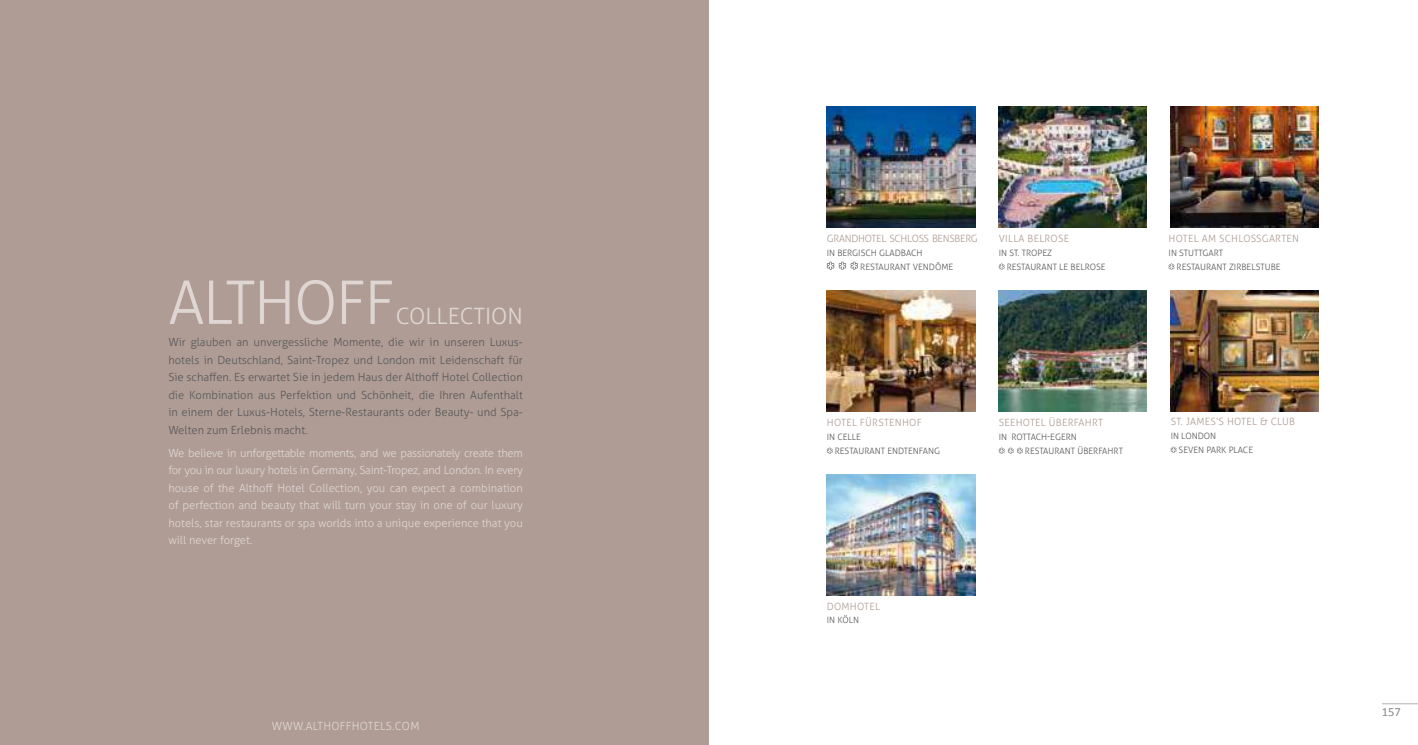
<style>
.page{position:relative;width:1418px;height:745px;background:#fff}
.page>*{position:absolute;margin:0;border:0;box-sizing:border-box;transform-origin:0 0}
.t1{font:300 60px "Aller";color:#dfd6d3}
.t2{font:300 22.5px "Aller";color:#dfd6d3}
.t3{font:12.5px "Calibri";color:#87888a}
.t4{font:300 11.25px/17.5px "Aller";color:#dfd6d3;text-align:justify}
.t5{font:300 11.25px/17.5px "Aller";color:#58585a;text-align:justify}
.t6{font:300 10px "Aller";letter-spacing:.025em;color:#af9d95}
.t7{font:300 8.75px/13.8px "Aller";color:#58585a}
</style>
<div class="page">
<hr style="left:1381px;top:703px;width:36px;height:1px;background:#b1b3b4">
<div style="left:0;top:0;width:709px;height:744px;background:#af9d95"></div>
<img style="left:826px;top:106px;width:149px;height:121px">
<img style="left:998px;top:106px;width:148px;height:121px">
<img style="left:1170px;top:106px;width:148px;height:121px">
<img style="left:826px;top:290px;width:149px;height:121px">
<img style="left:998px;top:290px;width:148px;height:121px">
<img style="left:1170px;top:290px;width:148px;height:121px">
<img style="left:826px;top:474px;width:149px;height:121px">
<svg style="left:1170px;top:446px;width:6px;height:6px"></svg>
<svg style="left:998px;top:447px;width:24px;height:6px"></svg>
<svg style="left:826px;top:447px;width:6px;height:6px"></svg>
<svg style="left:1168px;top:263px;width:6px;height:6px"></svg>
<svg style="left:998px;top:263px;width:6px;height:6px"></svg>
<svg style="left:826px;top:261px;width:32px;height:8px"></svg>
<h1 class="t1" style="left:168px;top:266px;width:194px">Althoff</h1>
<h2 class="t2" style="left:396px;top:302px;width:129px">CO LLECTION</h2>
<p class="t5" style="left:168px;top:333px;width:356px">Wir glauben an unvergessliche Momente, die wir in unseren Luxus&shy;hotels in Deutschland, Saint-Tropez und London mit Leidenschaft für Sie schaffen. Es erwartet Sie in jedem Haus der Althoff Hotel Collection die Kombination aus Perfektion und Schönheit, die Ihren Aufenthalt in einem der Luxus-Hotels, Sterne-Restaurants oder Beauty- und Spa-Welten zum Erlebnis macht.</p>
<p class="t4" style="left:168px;top:443px;width:356px">We believe in unforgettable moments, and we passionately create them for you in our luxury hotels in Germany, Saint-Tropez, and London. In every house of the Althoff Hotel Collection, you can expect a combination of perfection and beauty that will turn your stay in one of our luxury hotels, star restaurants or spa worlds into a unique experience that you will never forget.</p>
<p class="t4" style="left:272px;top:716px;width:42px">www.alth</p>
<p class="t4" style="left:331px;top:716px;width:16px">offh</p>
<p class="t4" style="left:360px;top:716px;width:15px">otels</p>
<p class="t4" style="left:392px;top:716px;width:27px">.com</p>
<p class="t6" style="left:826px;top:232px;width:8px">Grandh</p>
<p class="t6" style="left:865px;top:232px;width:13px">otel</p>
<p class="t6" style="left:889px;top:232px;width:49px">Schloss Bens</p>
<p class="t6" style="left:954px;top:232px;width:25px">berg</p>
<p class="t7" style="left:826px;top:246px;width:59px">in bergisch Glad</p>
<p class="t7" style="left:900px;top:246px;width:21px">bach</p>
<p class="t7" style="left:860px;top:260px;width:12px">Restaurant</p>
<p class="t7" style="left:912px;top:260px;width:7px">Vend</p>
<p class="t7" style="left:935px;top:260px;width:13px">ôme</p>
<p class="t6" style="left:998px;top:232px;width:7px">Villa</p>
<p class="t6" style="left:1027px;top:232px;width:7px">Belr</p>
<p class="t6" style="left:1050px;top:232px;width:14px">ose</p>
<p class="t7" style="left:1006px;top:246px;width:47px;text-indent:-8px">in St. Tropez restaurant</p>
<p class="t7" style="left:1059px;top:260px;width:17px">Le Belr</p>
<p class="t7" style="left:1089px;top:260px;width:12px">ose</p>
<p class="t6" style="left:1168px;top:232px;width:21px">Hotel</p>
<p class="t6" style="left:1201px;top:232px;width:75px">Am Schlossgarten</p>
<p class="t7" style="left:1168px;top:246px;width:21px">in Stutt</p>
<p class="t7" style="left:1202px;top:246px;width:12px">gart</p>
<p class="t7" style="left:1176px;top:260px;width:6px">restaurant</p>
<p class="t7" style="left:1229px;top:260px;width:23px">Zirbelstu</p>
<p class="t7" style="left:1270px;top:260px;width:10px">be</p>
<p class="t6" style="left:826px;top:416px;width:21px">Hotel</p>
<p class="t6" style="left:860px;top:416px;width:13px">Fürstenh</p>
<p class="t6" style="left:909px;top:416px;width:12px">of</p>
<p class="t7" style="left:826px;top:430px;width:17px;text-align:right">in Celle restaurant</p>
<p class="t7" style="left:887px;top:443px;width:11px">Endtenfan</p>
<p class="t7" style="left:934px;top:443px;width:8px">g</p>
<p class="t6" style="left:998px;top:416px;width:13px">Seeh</p>
<p class="t6" style="left:1022px;top:416px;width:14px">otel</p>
<p class="t6" style="left:1048px;top:416px;width:20px">Überfahrt</p>
<p class="t7" style="left:1024px;top:430px;width:54px;text-indent:-26px">IN Rottach-Eg ern<br>Restaurant</p>
<p class="t7" style="left:1077px;top:443px;width:17px">Überfahrt</p>
<p class="t6" style="left:1170px;top:415px;width:23px">St. James</p>
<p class="t6" style="left:1216px;top:415px;width:32px">‘s Hotel</p>
<p class="t6" style="left:1260px;top:415px;width:18px">&amp; Clu</p>
<p class="t6" style="left:1289px;top:415px;width:7px">b</p>
<p class="t7" style="left:1170px;top:429px;width:45px;text-align:center">in London<br>Seven Park</p>
<p class="t7" style="left:1228px;top:442px;width:25px">Place</p>
<p class="t6" style="left:826px;top:599px;width:55px">DOMHOTEL</p>
<p class="t7" style="left:826px;top:613px;width:28px">in Köln</p>
<p class="t3" style="left:1381px;top:703px;width:21px">157</p>
</div>
